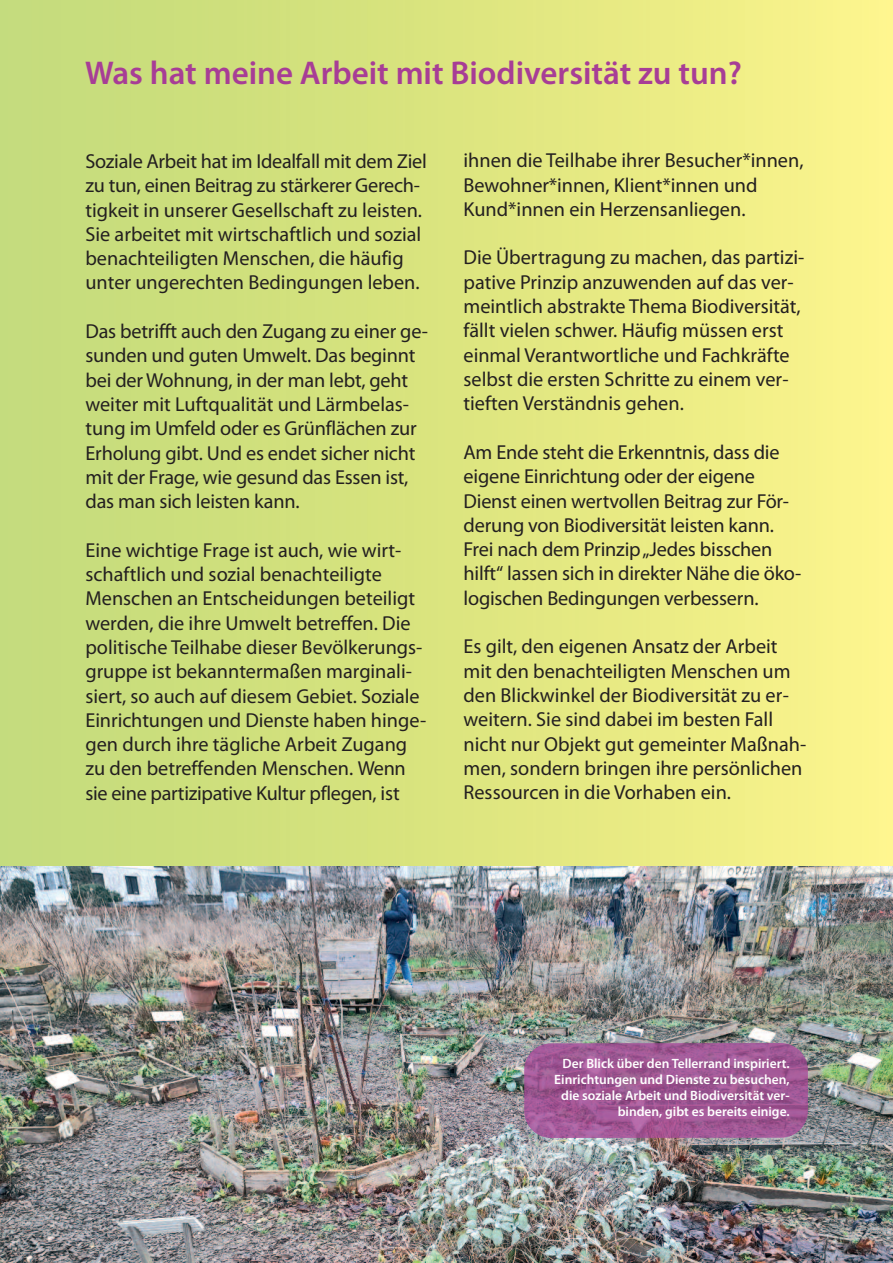
<style>
.page{position:relative;width:893px;height:1263px;background:#fff}
.page>*{position:absolute;margin:0;border:0;box-sizing:border-box;transform-origin:0 0}
.t1{font:600 33px "Myriad Pro";color:#a73d96}
.t2{font:20.25px/24.3px "Myriad Pro";color:#231f20}
.t3{font:600 13.5px/16.2px "Myriad Pro";color:#fff;text-align:right}
</style>
<div class="page">
<img style="left:0;top:866px;width:893px;height:397px">
<img style="left:524px;top:1043px;width:284px;height:95px">
<h1 class="t1" style="left:85px;top:61px;width:658px">Was hat meine Arbeit mit Biodiversität zu tun?</h1>
<p class="t2" style="left:85px;top:151px;width:343px">Soziale Arbeit hat im Idealfall mit dem Ziel zu tun, einen Beitrag zu stärkerer Gerech&shy;tigkeit in unserer Gesellschaft zu leisten.<br>Sie arbeitet mit wirtschaftlich und sozial benachteiligten Menschen, die häufig unter ungerechten Bedingungen leben.</p>
<p class="t2" style="left:85px;top:321px;width:344px">Das betrifft auch den Zugang zu einer ge&shy;sunden und guten Umwelt. Das beginnt bei der Wohnung, in der man lebt, geht weiter mit Luftqualität und Lärmbelas&shy;tung im Umfeld oder es Grünflächen zur Erholung gibt. Und es endet sicher nicht mit der Frage, wie gesund das Essen ist, das man sich leisten kann.</p>
<p class="t2" style="left:85px;top:539px;width:342px">Eine wichtige Frage ist auch, wie wirt&shy;schaftlich und sozial benachteiligte Menschen an Entscheidungen beteiligt werden, die ihre Umwelt betreffen. Die politische Teilhabe dieser Bevölkerungs&shy;gruppe ist bekanntermaßen marginali&shy;siert, so auch auf diesem Gebiet. Soziale Einrichtungen und Dienste haben hinge&shy;gen durch ihre tägliche Arbeit Zugang zu den betreffenden Menschen. Wenn sie eine partizipative Kultur pflegen, ist</p>
<p class="t2" style="left:463px;top:150px;width:342px">ihnen die Teilhabe ihrer Besucher*innen,<br>Bewohner*innen, Klient*innen und<br>Kund*innen ein Herzensanliegen.</p>
<p class="t2" style="left:463px;top:247px;width:342px">Die Übertragung zu machen, das partizi&shy;pative Prinzip anzuwenden auf das ver&shy;meintlich abstrakte Thema Biodiversität, fällt vielen schwer. Häufig müssen erst einmal Verantwortliche und Fachkräfte selbst die ersten Schritte zu einem ver&shy;tieften Verständnis gehen.</p>
<p class="t2" style="left:463px;top:442px;width:339px">Am Ende steht die Erkenntnis, dass die eigene Einrichtung oder der eigene Dienst einen wertvollen Beitrag zur För&shy;derung von Biodiversität leisten kann.<br>Frei nach dem Prinzip„Jedes bisschen hilft“ lassen sich in direkter Nähe die öko&shy;logischen Bedingungen verbessern.</p>
<p class="t2" style="left:463px;top:636px;width:344px">Es gilt, den eigenen Ansatz der Arbeit mit den benachteiligten Menschen um den Blickwinkel der Biodiversität zu er&shy;weitern. Sie sind dabei im besten Fall nicht nur Objekt gut gemeinter Maßnah&shy;men, sondern bringen ihre persönlichen Ressourcen in die Vorhaben ein.</p>
<p class="t3" style="left:554px;top:1056px;width:237px">Der Blick über den Tellerrand inspiriert.<br>Einrichtungen und Dienste zu besuchen, die soziale Arbeit und Biodiversität ver&shy;binden, gibt es bereits einige.</p>
</div>
